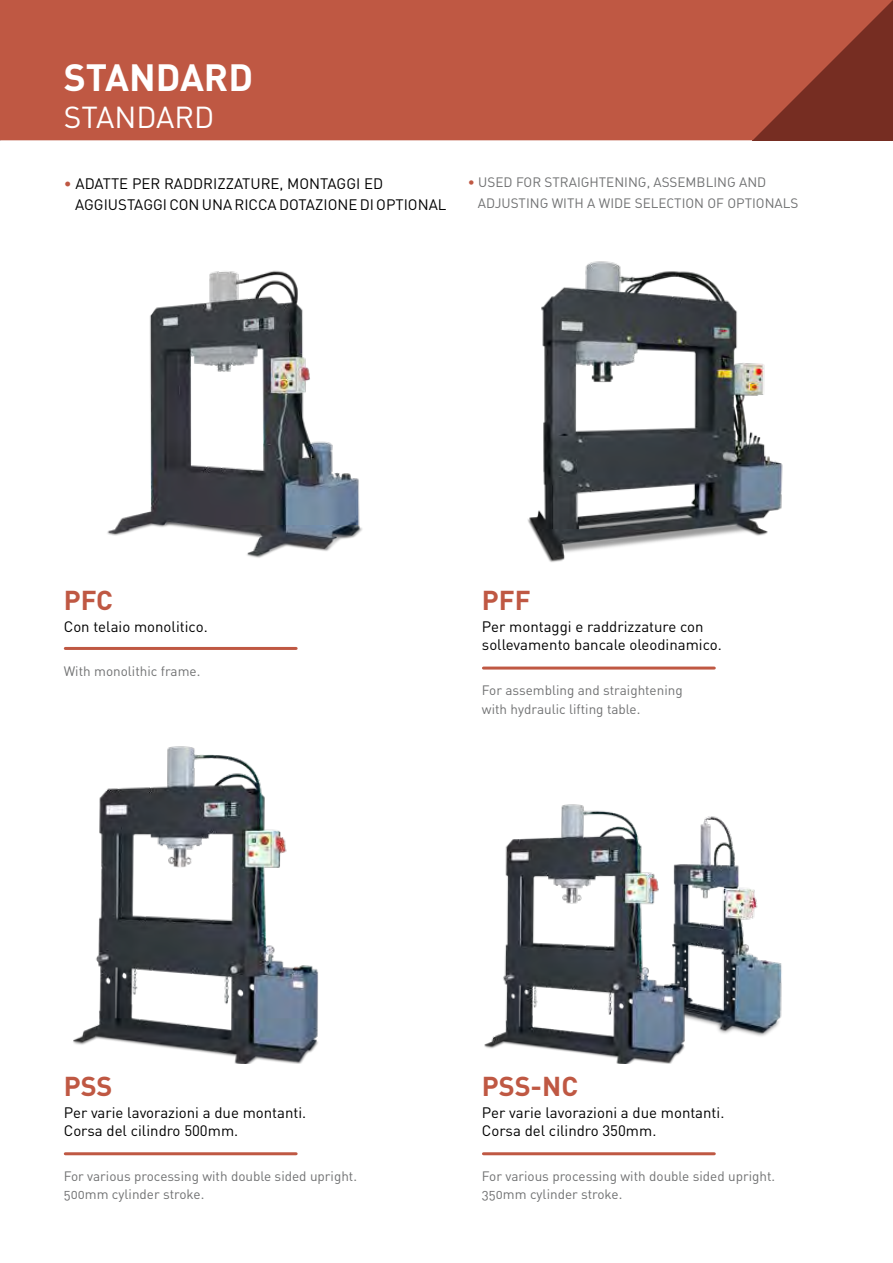
<style>
.page{position:relative;width:893px;height:1263px;background:#fff}
.page>*{position:absolute;margin:0;border:0;box-sizing:border-box;transform-origin:0 0}
.t1{font:37.5px "DIN Bold Alternate";color:#fff}
.t2{font:30px "DIN Regular Alternate";color:#fff}
.t3{font:700 27px "DIN";color:#bf5843}
.t4{font:15px/18px "DIN";color:#000}
.t5{font:13.5px/18.3px "DIN Regular Alternate";color:#707172}
.s1{color:#bf5843}
</style>
<div class="page">
<svg style="left:0;top:0;width:893px;height:140px;background:#b95440"></svg>
<hr style="left:65px;top:647px;width:231px;height:3px;background:#bf5843">
<hr style="left:483px;top:666px;width:231px;height:3px;background:#bf5843">
<hr style="left:483px;top:1152px;width:231px;height:3px;background:#bf5843">
<hr style="left:65px;top:1152px;width:231px;height:3px;background:#bf5843">
<img style="left:107px;top:270px;width:255px;height:288px">
<img style="left:688px;top:816px;width:94px;height:220px">
<img style="left:73px;top:746px;width:245px;height:318px">
<img style="left:527px;top:261px;width:256px;height:301px">
<img style="left:484px;top:804px;width:204px;height:260px">
<h1 class="t1" style="left:64px;top:53px;width:191px">STANDARD</h1>
<h2 class="t2" style="left:64px;top:98px;width:152px">STANDARD</h2>
<p class="t4" style="left:75px;top:172px;width:373px;line-height:21px;text-indent:-11px"><span class="s1">•</span> ADATTE PER RADDRIZZATURE, MONTAGGI ED<br>AGGIUSTAGGI CON UNA RICCA DOTAZIONE DI OPTIONAL</p>
<p class="t5" style="left:478px;top:172px;width:322px;line-height:21px;text-indent:-10px"><span class="s1">•</span> USED FOR STRAIGHTENING, ASSEMBLING AND<br>ADJUSTING WITH A WIDE SELECTION OF OPTIONALS</p>
<h3 class="t3" style="left:64px;top:583px;width:51px">PFC</h3>
<p class="t4" style="left:64px;top:617px;width:145px">Con telaio monolitico.</p>
<p class="t5" style="left:64px;top:661px;width:138px">With monolithic frame.</p>
<h3 class="t3" style="left:482px;top:583px;width:50px">PFF</h3>
<p class="t4" style="left:482px;top:617px;width:241px">Per montaggi e raddrizzature con sollevamento bancale oleodinamico.</p>
<p class="t5" style="left:482px;top:681px;width:202px">For assembling and straightening with hydraulic lifting table.</p>
<h3 class="t3" style="left:64px;top:1068px;width:50px">PSS</h3>
<p class="t4" style="left:64px;top:1103px;width:244px">Per varie lavorazioni a due montanti.<br>Corsa del cilindro 500mm.</p>
<p class="t5" style="left:64px;top:1166px;width:295px">For various processing with double sided upright.<br>500mm cylinder stroke.</p>
<h3 class="t3" style="left:482px;top:1068px;width:98px">PSS-NC</h3>
<p class="t4" style="left:482px;top:1103px;width:244px">Per varie lavorazioni a due montanti.<br>Corsa del cilindro 350mm.</p>
<p class="t5" style="left:482px;top:1166px;width:295px">For various processing with double sided upright.<br>350mm cylinder stroke.</p>
</div>
